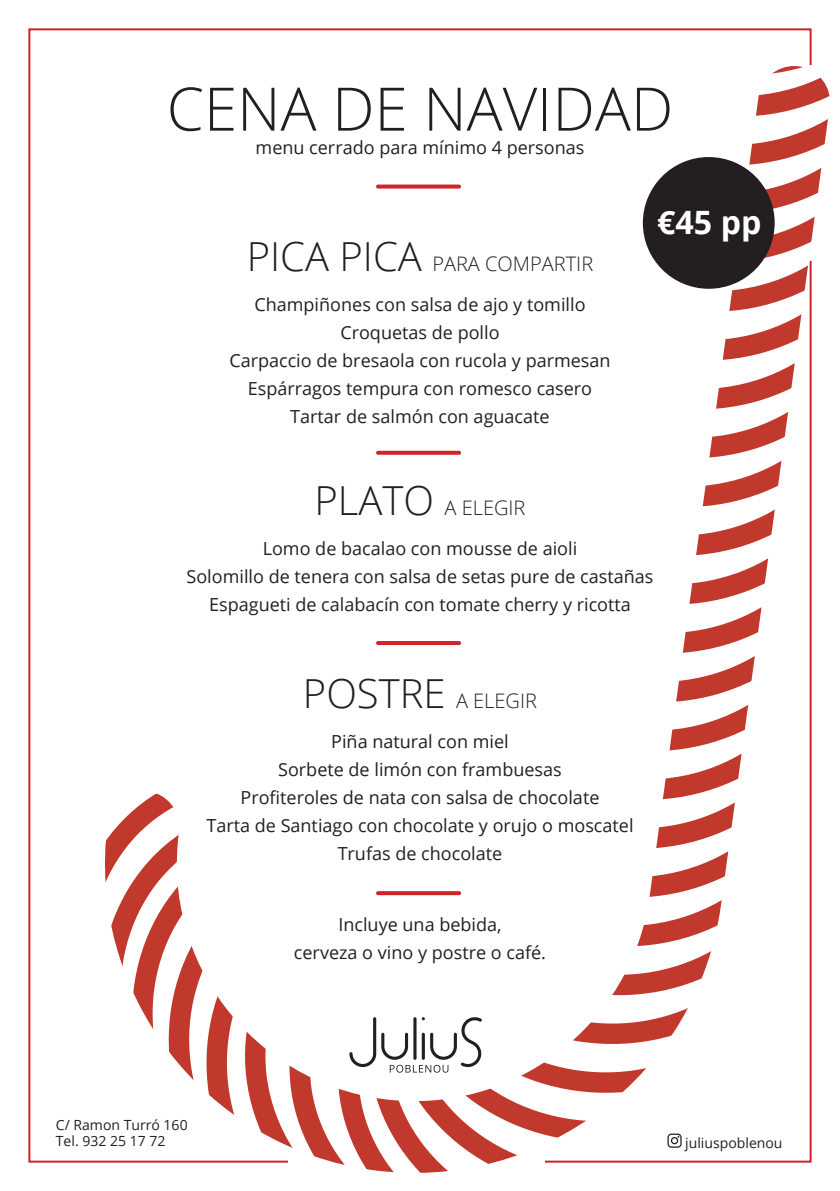
<style>
.page{position:relative;width:840px;height:1191px;background:#fff}
.page>*{position:absolute;margin:0;border:0;box-sizing:border-box;transform-origin:0 0}
.t1{font:300 60px "Open Sans";color:#231f20}
.t2{font:700 32.2px "Open Sans";color:#fff}
.t3{font:300 20px "Open Sans";color:#231f20}
.t4{font:18px/28px "Open Sans";color:#231f20;text-align:center}
.t5{font:14px/16.8px "Open Sans";color:#231f20}
.s1{font-size:40px}
</style>
<div class="page">
<svg style="left:758px;top:66px;width:72px;height:33px"></svg>
<svg style="left:751px;top:99px;width:77px;height:49px"></svg>
<svg style="left:681px;top:148px;width:141px;height:49px"></svg>
<svg style="left:769px;top:197px;width:46px;height:48px"></svg>
<svg style="left:699px;top:245px;width:113px;height:49px"></svg>
<svg style="left:725px;top:294px;width:87px;height:49px"></svg>
<svg style="left:718px;top:343px;width:94px;height:49px"></svg>
<svg style="left:711px;top:392px;width:101px;height:48px"></svg>
<svg style="left:447px;top:440px;width:365px;height:49px"></svg>
<svg style="left:698px;top:489px;width:114px;height:49px"></svg>
<svg style="left:691px;top:538px;width:121px;height:49px"></svg>
<svg style="left:685px;top:587px;width:127px;height:49px"></svg>
<svg style="left:459px;top:636px;width:353px;height:48px"></svg>
<svg style="left:671px;top:684px;width:141px;height:49px"></svg>
<svg style="left:665px;top:733px;width:147px;height:49px"></svg>
<svg style="left:658px;top:782px;width:154px;height:226px"></svg>
<svg style="left:651px;top:831px;width:155px;height:177px"></svg>
<svg style="left:643px;top:880px;width:157px;height:128px"></svg>
<svg style="left:623px;top:928px;width:170px;height:80px"></svg>
<svg style="left:616px;top:977px;width:170px;height:186px"></svg>
<svg style="left:616px;top:1025px;width:153px;height:138px"></svg>
<svg style="left:689px;top:1050px;width:48px;height:113px"></svg>
<svg style="left:616px;top:1043px;width:73px;height:120px"></svg>
<svg style="left:469px;top:989px;width:147px;height:175px"></svg>
<svg style="left:432px;top:891px;width:37px;height:282px"></svg>
<svg style="left:395px;top:895px;width:37px;height:278px"></svg>
<svg style="left:363px;top:891px;width:32px;height:282px"></svg>
<svg style="left:95px;top:945px;width:268px;height:220px"></svg>
<svg style="left:95px;top:793px;width:95px;height:243px"></svg>
<svg style="left:667px;top:1133px;width:14px;height:14px"></svg>
<div style="left:642px;top:157px;width:132px;height:132px;background:#231f20;border-radius:50%"></div>
<svg style="left:378px;top:451px;width:81px;height:4px"></svg>
<hr style="left:378px;top:641px;width:81px;height:4px;background:#d1232a">
<svg style="left:378px;top:891px;width:81px;height:4px"></svg>
<svg style="left:378px;top:184px;width:81px;height:4px"></svg>
<svg style="left:349px;top:1016px;width:133px;height:56px"></svg>
<h1 class="t1" style="left:167px;top:66px;width:508px">CENA DE NAVIDAD</h1>
<p class="t4" style="left:255px;top:133px;width:330px">menu cerrado para mínimo 4 personas</p>
<p class="t3" style="left:246px;top:249px;width:348px"><span class="s1">PICA PICA</span> PARA COMPARTIR</p>
<p class="t4" style="left:229px;top:289px;width:382px">Champiñones con salsa de ajo y tomillo Croquetas de pollo<br>Carpaccio de bresaola con rucola y parmesan Espárragos tempura con romesco casero Tartar de salmón con aguacate</p>
<p class="t3" style="left:314px;top:493px;width:212px"><span class="s1">PLATO</span> A ELEGIR</p>
<h2 class="t2" style="left:656px;top:200px;width:106px">€45 pp</h2>
<p class="t4" style="left:186px;top:534px;width:468px">Lomo de bacalao con mousse de aioli<br>Solomillo de tenera con salsa de setas pure de castañas<br>Espagueti de calabacín con tomate cherry y ricotta</p>
<p class="t3" style="left:303px;top:686px;width:235px"><span class="s1">POSTRE</span> A ELEGIR</p>
<p class="t4" style="left:206px;top:726px;width:428px">Piña natural con miel<br>Sorbete de limón con frambuesas<br>Profiteroles de nata con salsa de chocolate<br>Tarta de Santiago con chocolate y orujo o moscatel Trufas de chocolate</p>
<p class="t5" style="left:56px;top:1115px;width:133px">C/ Ramon Turró 160<br>Tel. 932 25 17 72</p>
<p class="t4" style="left:294px;top:910px;width:253px">Incluye una bebida,<br>cerveza o vino y postre o café.</p>
<p class="t5" style="left:685px;top:1133px;width:99px">juliuspoblenou</p>
</div>
